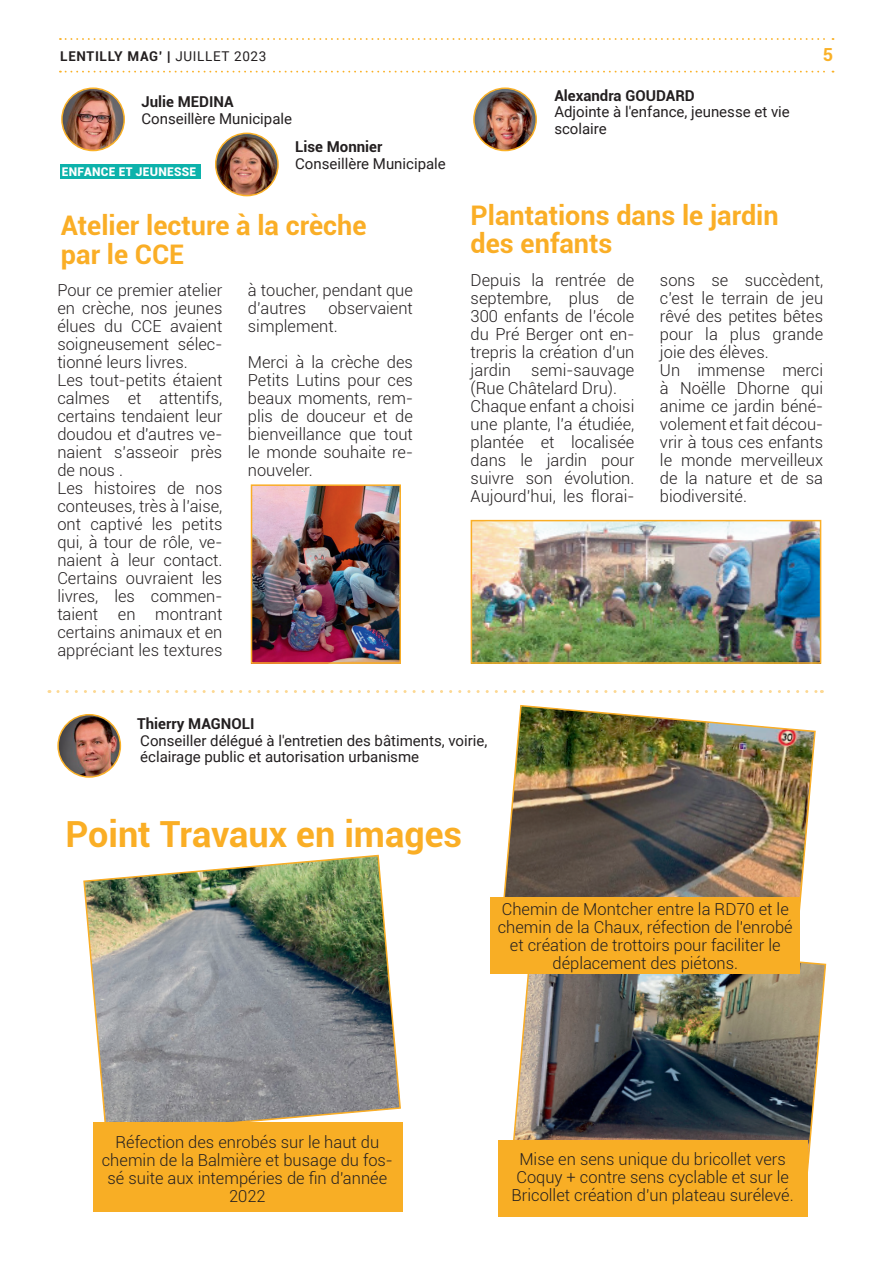
<style>
.page{position:relative;width:893px;height:1263px;background:#fff}
.page>*{position:absolute;margin:0;border:0;box-sizing:border-box;transform-origin:0 0}
.t1{font:700 36px "Roboto";color:#faae25}
.t2{font:700 27px/28.5px "Roboto";color:#faae26}
.t3{font:700 18px "Roboto";color:#fab127}
.t4{font:300 16.5px/18px "Roboto";color:#231f20;text-align:justify}
.t5{font:15px/16.5px "Roboto";color:#231f20}
.t6{font:700 15px "Roboto";color:#231f20}
.t7{font:700 13.5px "Roboto";letter-spacing:.05em;color:#231f20}
.t8{font:900 12px "Roboto";letter-spacing:.02em;color:#fff}
.s1{font-weight:400}
</style>
<div class="page">
<svg style="left:60px;top:38px;width:773px;height:2px"></svg>
<svg style="left:60px;top:71px;width:773px;height:2px"></svg>
<div style="left:60px;top:164px;width:141px;height:15px;background:#0db2ab"></div>
<img style="left:62px;top:88px;width:62px;height:63px;border-radius:31px">
<div style="left:61px;top:87px;width:64px;height:64px;border:2px solid #fab127;border-radius:50%"></div>
<img style="left:58px;top:715px;width:62px;height:62px;border-radius:31px">
<div style="left:57px;top:714px;width:64px;height:64px;border:2px solid #fab127;border-radius:50%"></div>
<img style="left:474px;top:88px;width:62px;height:63px;border-radius:31px">
<div style="left:473px;top:87px;width:64px;height:64px;border:2px solid #fab127;border-radius:50%"></div>
<img style="left:83px;top:854px;width:318px;height:268px">
<img style="left:503px;top:705px;width:313px;height:205px">
<img style="left:254px;top:487px;width:144px;height:174px">
<div style="left:251px;top:484px;width:150px;height:180px;border:2px solid #faae26"></div>
<img style="left:513px;top:961px;width:314px;height:217px">
<svg style="left:58px;top:690px;width:764px;height:3px"></svg>
<img style="left:474px;top:523px;width:344px;height:138px">
<div style="left:471px;top:520px;width:350px;height:144px;border:2px solid #faae26"></div>
<div style="left:93px;top:1122px;width:309px;height:90px;background:#f8ae25"></div>
<div style="left:498px;top:1140px;width:309px;height:76px;background:#f8ae25"></div>
<div style="left:491px;top:897px;width:309px;height:77px;background:#f8ae25"></div>
<img style="left:216px;top:133px;width:62px;height:63px;border-radius:31px">
<div style="left:215px;top:133px;width:64px;height:63px;border:2px solid #fab127;border-radius:50%"></div>
<p class="t7" style="left:60px;top:46px;width:208px">LENTILLY MAG’ | <span class="s1">JUILLET 2023</span></p>
<p class="t3" style="left:823px;top:41px;width:12px">5</p>
<p class="t6" style="left:141px;top:91px;width:94px">Julie MEDINA</p>
<p class="t5" style="left:141px;top:109px;width:152px">Conseillère Municipale</p>
<p class="t8" style="left:62px;top:163px;width:136px">ENFANCE ET JEUNESSE</p>
<p class="t6" style="left:295px;top:136px;width:89px">Lise Monnier</p>
<p class="t5" style="left:295px;top:154px;width:152px">Conseillère Municipale</p>
<p class="t2" style="left:61px;top:210px;width:307px">Atelier lecture à la crèche par le CCE</p>
<p class="t4" style="left:57px;top:281px;width:167px">Pour ce premier atelier en crèche, nos jeunes élues du CCE avaient soigneusement sélec&shy;tionné leurs livres.</p>
<p class="t4" style="left:57px;top:371px;width:167px">Les tout-petits étaient calmes et attentifs, certains tendaient leur doudou et d'autres ve&shy;naient s’asseoir près de nous .</p>
<p class="t4" style="left:57px;top:479px;width:167px">Les histoires de nos conteuses, très à l’aise, ont captivé les petits qui, à tour de rôle, ve&shy;naient à leur contact.<br>Certains ouvraient les livres, les commen&shy;taient en montrant certains animaux et en appréciant les textures</p>
<p class="t4" style="left:248px;top:281px;width:167px">à toucher, pendant que d’autres</p>
<p class="t4" style="left:248px;top:299px;width:167px;text-indent:80px">observaient simplement.</p>
<p class="t4" style="left:248px;top:353px;width:167px">Merci à la crèche des Petits Lutins pour ces beaux moments, rem&shy;plis de douceur et de bienveillance que tout le monde souhaite re&shy;nouveler.</p>
<p class="t6" style="left:554px;top:85px;width:142px">Alexandra GOUDARD</p>
<p class="t5" style="left:554px;top:103px;width:237px">Adjointe à l'enfance, jeunesse et vie scolaire</p>
<p class="t2" style="left:471px;top:200px;width:310px">Plantations dans le jardin des enfants</p>
<p class="t4" style="left:471px;top:270px;width:165px">Depuis la rentrée de septembre, plus de 300 enfants de l’école du Pré Berger ont en&shy;trepris la création d’un jardin semi-sauvage (Rue Châtelard Dru).</p>
<p class="t4" style="left:471px;top:396px;width:165px">Chaque enfant a choisi une plante, l’a étudiée, plantée et localisée dans le jardin pour suivre son évolution.<br>Aujourd’hui, les florai-</p>
<p class="t4" style="left:660px;top:270px;width:165px">sons se succèdent, c’est le terrain de jeu rêvé des petites bêtes pour la plus grande joie des élèves.</p>
<p class="t4" style="left:660px;top:360px;width:165px">Un immense merci à Noëlle Dhorne qui anime ce jardin béné&shy;volement et fait décou&shy;vrir à tous ces enfants le monde merveilleux de la nature et de sa biodiversité.</p>
<p class="t6" style="left:137px;top:713px;width:119px">Thierry MAGNOLI</p>
<p class="t5" style="left:140px;top:731px;width:349px">Conseiller délégué à l'entretien des bâtiments, voirie, éclairage public et autorisation urbanisme</p>
<p class="t1" style="left:65px;top:809px;width:398px">Point Travaux en images</p>
<p class="t4" style="left:498px;top:899px;width:297px;text-align:center">Chemin de Montcher entre la RD70 et le chemin de la Chaux, réfection de l'enrobé et création de trottoirs pour faciliter le déplacement des piétons.</p>
<p class="t4" style="left:102px;top:1132px;width:293px;text-align:center">Réfection des enrobés sur le haut du chemin de la Balmière et busage du fos&shy;sé suite aux intempéries de fin d'année<br>2022</p>
<p class="t4" style="left:512px;top:1149px;width:284px;text-align:center">Mise en sens unique du bricollet vers<br>Coquy + contre sens cyclable et sur le<br>Bricollet création d'un plateau surélevé.</p>
</div>
